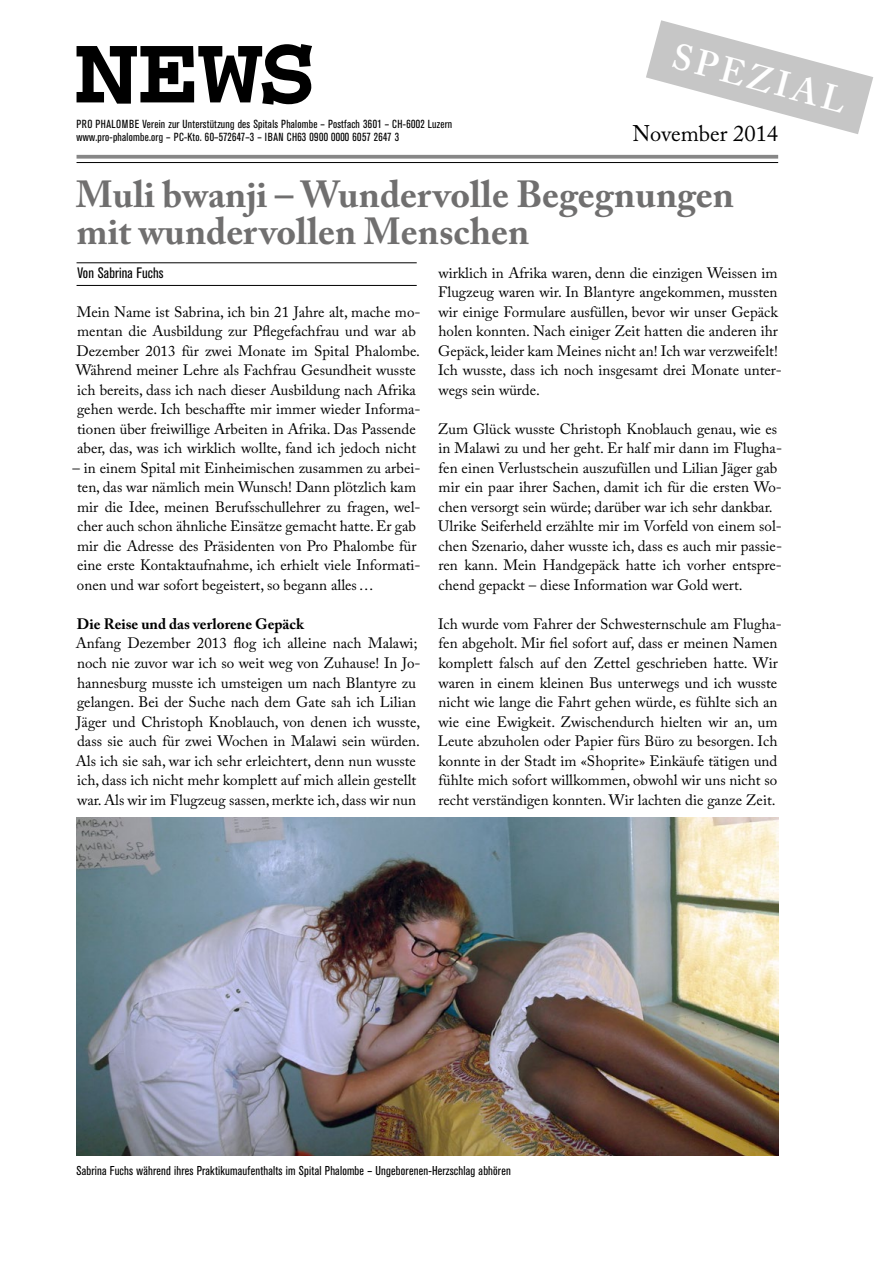
<style>
.page{position:relative;width:893px;height:1263px;background:#fff}
.page>*{position:absolute;margin:0;border:0;box-sizing:border-box;transform-origin:0 0}
.t1{font:700 37.5px/37.5px "Adobe Caslon Pro";color:#706f6f}
.t2{font:600 36px "Adobe Caslon Pro";color:#fff}
.t3{font:22.5px "Adobe Caslon Pro";color:#000}
.t4{font:15px/19.5px "Adobe Caslon Pro";color:#000}
.t5{font:700 15px "Adobe Caslon Pro";color:#000}
.t6{font:condensed 15px "Akzidenz Grotesk BE";letter-spacing:.01em;color:#000}
.t7{font:condensed 12.75px "Akzidenz Grotesk BE";letter-spacing:.015em;color:#000}
.t8{font:condensed 11.7px/13.5px "Akzidenz Grotesk BE";letter-spacing:.02em;color:#000}
</style>
<div class="page">
<hr style="left:77px;top:263px;width:340px;height:1px;background:#000">
<hr style="left:77px;top:285px;width:340px;height:1px;background:#000">
<img style="left:77px;top:818px;width:701px;height:337px">
<svg style="left:646px;top:20px;width:227px;height:114px"></svg>
<svg style="left:77px;top:155px;width:701px;height:4px;background:#929292"></svg>
<hr style="left:77px;top:162px;width:701px;height:1px;background:#000">
<svg style="left:77px;top:44px;width:235px;height:61px"></svg>
<h2 class="t2" style="left:679px;top:35px;width:180px;rotate:15deg">SPEZIAL</h2>
<p class="t8" style="left:77px;top:117px;width:377px">PRO PHALOMBE Verein zur Unterstützung des Spitals Phalombe – Postfach 3601 – CH-6002 Luzern www.pro-phalombe.org – PC-Kto. 60–572647–3 – IBAN CH63 0900 0000 6057 2647 3</p>
<h3 class="t3" style="left:632px;top:120px;width:147px">November 2014</h3>
<h1 class="t1" style="left:76px;top:175px;width:660px">Muli bwanji – Wundervolle Begegnungen mit wundervollen Menschen</h1>
<p class="t6" style="left:78px;top:264px;width:88px">Von Sabrina Fuchs</p>
<p class="t4" style="left:76px;top:302px;width:346px">Mein Name ist Sabrina, ich bin 21 Jahre alt, mache mo&shy;mentan die Ausbildung zur Pflegefachfrau und war ab Dezember 2013 für zwei Monate im Spital Phalombe.<br>Während meiner Lehre als Fachfrau Gesundheit wusste ich bereits, dass ich nach dieser Ausbildung nach Afrika gehen werde. Ich beschaffte mir immer wieder Informa&shy;tionen über freiwillige Arbeiten in Afrika. Das Passende aber, das, was ich wirklich wollte, fand ich jedoch nicht</p>
<p class="t4" style="left:73px;top:458px;width:349px">– in einem Spital mit Einheimischen zusammen zu arbei&shy;ten, das war nämlich mein Wunsch! Dann plötzlich kam mir die Idee, meinen Berufsschullehrer zu fragen, wel&shy;cher auch schon ähnliche Einsätze gemacht hatte. Er gab mir die Adresse des Präsidenten von Pro Phalombe für eine erste Kontaktaufnahme, ich erhielt viele Informati&shy;onen und war sofort begeistert, so begann alles…</p>
<p class="t5" style="left:77px;top:615px;width:228px">Die Reise und das verlorene Gepäck</p>
<p class="t4" style="left:76px;top:633px;width:346px">Anfang Dezember 2013 flog ich alleine nach Malawi; noch nie zuvor war ich so weit weg von Zuhause! In Jo&shy;hannesburg musste ich umsteigen um nach Blantyre zu gelangen. Bei der Suche nach dem Gate sah ich Lilian Jäger und Christoph Knoblauch, von denen ich wusste, dass sie auch für zwei Wochen in Malawi sein würden.<br>Als ich sie sah, war ich sehr erleichtert, denn nun wusste ich, dass ich nicht mehr komplett auf mich allein gestellt war. Als wir im Flugzeug sassen, merkte ich, dass wir nun</p>
<p class="t4" style="left:438px;top:263px;width:346px">wirklich in Afrika waren, denn die einzigen Weissen im Flugzeug waren wir. In Blantyre angekommen, mussten wir einige Formulare ausfüllen, bevor wir unser Gepäck holen konnten. Nach einiger Zeit hatten die anderen ihr Gepäck, leider kam Meines nicht an! Ich war verzweifelt!<br>Ich wusste, dass ich noch insgesamt drei Monate unter&shy;wegs sein würde.</p>
<p class="t4" style="left:438px;top:419px;width:346px">Zum Glück wusste Christoph Knoblauch genau, wie es in Malawi zu und her geht. Er half mir dann im Flugha&shy;fen einen Verlustschein auszufüllen und Lilian Jäger gab mir ein paar ihrer Sachen, damit ich für die ersten Wo&shy;chen versorgt sein würde; darüber war ich sehr dankbar.<br>Ulrike Seiferheld erzählte mir im Vorfeld von einem sol&shy;chen Szenario, daher wusste ich, dass es auch mir passie&shy;ren kann. Mein Handgepäck hatte ich vorher entspre&shy;chend gepackt – diese Information war Gold wert.</p>
<p class="t4" style="left:438px;top:614px;width:346px">Ich wurde vom Fahrer der Schwesternschule am Flugha&shy;fen abgeholt. Mir fiel sofort auf, dass er meinen Namen komplett falsch auf den Zettel geschrieben hatte. Wir waren in einem kleinen Bus unterwegs und ich wusste nicht wie lange die Fahrt gehen würde, es fühlte sich an wie eine Ewigkeit. Zwischendurch hielten wir an, um Leute abzuholen oder Papier fürs Büro zu besorgen. Ich konnte in der Stadt im «Shoprite» Einkäufe tätigen und fühlte mich sofort willkommen, obwohl wir uns nicht so recht verständigen konnten. Wir lachten die ganze Zeit.</p>
<p class="t7" style="left:77px;top:1163px;width:436px">Sabrina Fuchs während ihres Praktikumaufenthalts im Spital Phalombe – Ungeborenen-Herzschlag abhören</p>
</div>
